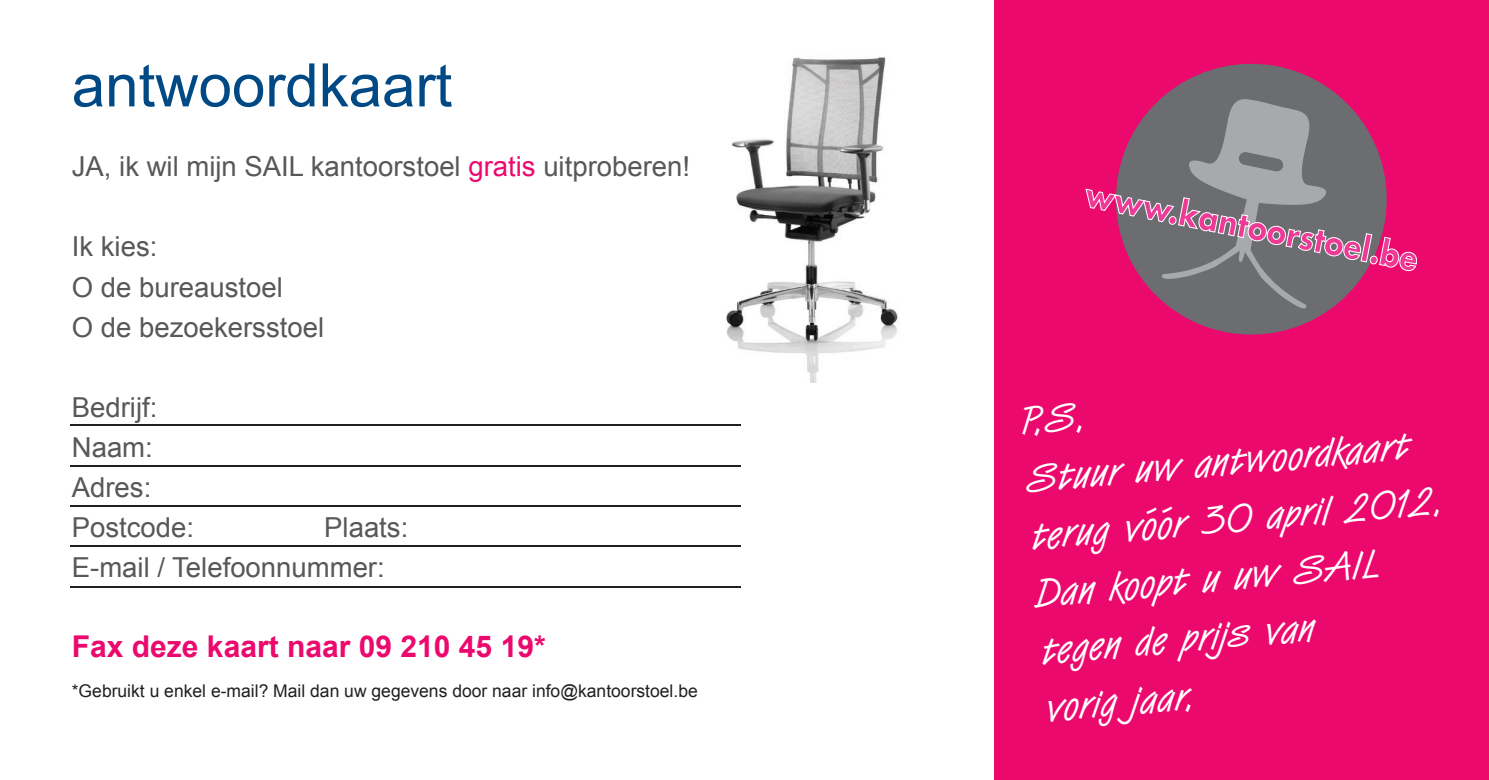
<style>
.page{position:relative;width:1489px;height:780px;background:#fff}
.page>*{position:absolute;margin:0;border:0;box-sizing:border-box;transform-origin:0 0}
.t1{font:60px "Arial";color:#014984}
.t2{font:40px/57.5px "Van Dijk LT";color:#fff}
.t3{font:700 30px "Arial";color:#ec096d}
.t4{font:27.5px/40px "Arial";color:#57585a}
.t5{font:17.5px "Arial";color:#231f20}
.s1{color:#ec096d}
</style>
<div class="page">
<div style="left:994px;top:0;width:494px;height:780px;background:#ec096d"></div>
<img style="left:726px;top:57px;width:172px;height:326px">
<svg style="left:1167px;top:64px;width:168px;height:270px;fill:#6c6d70"></svg>
<svg style="left:1085px;top:93px;width:330px;height:223px"></svg>
<hr style="left:71px;top:424px;width:670px;height:1px;background:#231f20">
<hr style="left:71px;top:465px;width:670px;height:1px;background:#231f20">
<hr style="left:71px;top:505px;width:670px;height:1px;background:#231f20">
<hr style="left:71px;top:545px;width:670px;height:2px;background:#231f20">
<hr style="left:71px;top:586px;width:670px;height:1px;background:#231f20">
<h1 class="t1" style="left:72px;top:46px;width:382px">antwoordkaart</h1>
<p class="t4" style="left:72px;top:147px;width:619px">JA, ik wil mijn SAIL kantoorstoel <span class="s1">gratis</span> uitproberen!</p>
<p class="t4" style="left:72px;top:227px;width:254px">Ik kies:<br>O de bureaustoel<br>O de bezoekersstoel</p>
<p class="t4" style="left:72px;top:387px;width:124px">Bedrijf:<br>Naam:<br>Adres:<br>Postcode:</p>
<p class="t4" style="left:72px;top:507px;width:338px;text-indent:252px">Plaats:<br>E-mail / Telefoonnummer:</p>
<p class="t3" style="left:72px;top:626px;width:475px">Fax deze kaart naar 09 210 45 19*</p>
<p class="t5" style="left:72px;top:679px;width:627px">*Gebruikt u enkel e-mail? Mail dan uw gegevens door naar info@kantoorstoel.be</p>
<h2 class="t2" style="left:1018px;top:393px;width:415px;rotate:-5deg">P.S.<br>Stuur uw antwoordkaart terug vóór 30 april 2012.<br>Dan koopt u uw SAIL tegen de prijs van<br>vorig jaar.</h2>
</div>
